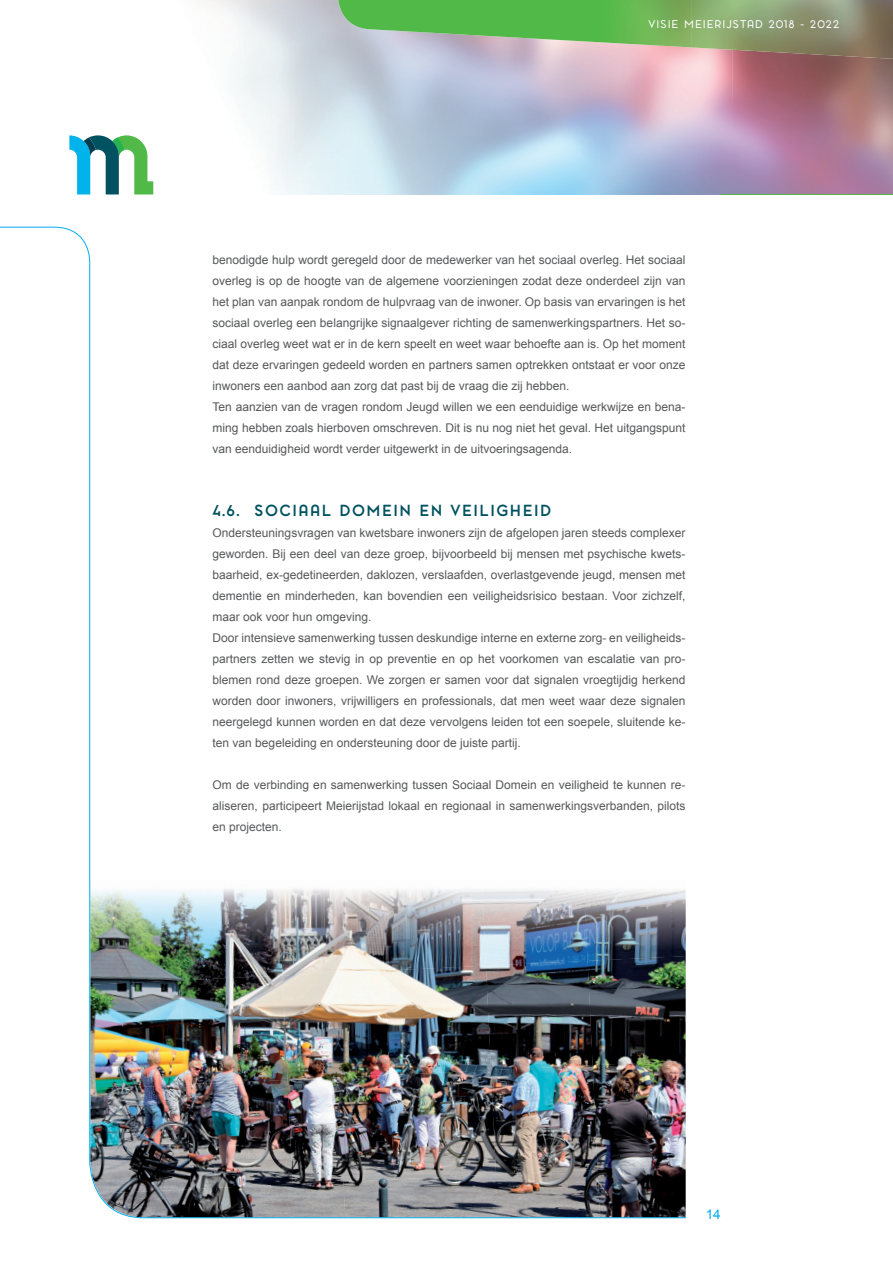
<style>
.page{position:relative;width:893px;height:1263px;background:#fff}
.page>*{position:absolute;margin:0;border:0;box-sizing:border-box;transform-origin:0 0}
.t1{font:700 15px "Pontiac";letter-spacing:.1em;color:#005260}
.t2{font:13.5px "Arial";color:#00aeef}
.t3{font:12px/21px "Arial";color:#57585a}
.t4{font:10.5px "Pontiac";letter-spacing:.1em;color:#fff}
</style>
<div class="page">
<img style="left:732px;top:59px;width:161px;height:135px">
<svg style="left:69px;top:135px;width:84px;height:59px"></svg>
<img style="left:338px;top:0;width:353px;height:47px">
<img style="left:691px;top:0;width:202px;height:59px">
<hr style="left:721px;top:194px;width:172px;height:1px;background:#51b948">
<img style="left:0;top:227px;width:686px;height:991px">
<p class="t4" style="left:649px;top:16px;width:192px">VISIE MEIERIJSTAD 2018 - 2022</p>
<p class="t3" style="left:213px;top:249px;width:474px">benodigde hulp wordt geregeld door de medewerker van het sociaal overleg. Het sociaal overleg is op de hoogte van de algemene voorzieningen zodat deze onderdeel zijn van het plan van aanpak rondom de hulpvraag van de inwoner. Op basis van ervaringen is het sociaal overleg een belangrijke signaalgever richting de samenwerkingspartners. Het so&shy;ciaal overleg weet wat er in de kern speelt en weet waar behoefte aan is. Op het moment dat deze ervaringen gedeeld worden en partners samen optrekken ontstaat er voor onze inwoners een aanbod aan zorg dat past bij de vraag die zij hebben.<br>Ten aanzien van de vragen rondom Jeugd willen we een eenduidige werkwijze en bena&shy;ming hebben zoals hierboven omschreven. Dit is nu nog niet het geval. Het uitgangspunt van eenduidigheid wordt verder uitgewerkt in de uitvoeringsagenda.</p>
<p class="t1" style="left:213px;top:500px;width:340px">4.6. SOCIAAL DOMEIN EN VEILIGHEID</p>
<p class="t3" style="left:213px;top:522px;width:474px">Ondersteuningsvragen van kwetsbare inwoners zijn de afgelopen jaren steeds complexer geworden. Bij een deel van deze groep, bijvoorbeeld bij mensen met psychische kwets&shy;baarheid, ex-gedetineerden, daklozen, verslaafden, overlastgevende jeugd, mensen met dementie en minderheden, kan bovendien een veiligheidsrisico bestaan. Voor zichzelf, maar ook voor hun omgeving.<br>Door intensieve samenwerking tussen deskundige interne en externe zorg- en veiligheids&shy;partners zetten we stevig in op preventie en op het voorkomen van escalatie van pro&shy;blemen rond deze groepen. We zorgen er samen voor dat signalen vroegtijdig herkend worden door inwoners, vrijwilligers en professionals, dat men weet waar deze signalen neergelegd kunnen worden en dat deze vervolgens leiden tot een soepele, sluitende ke&shy;ten van begeleiding en ondersteuning door de juiste partij.</p>
<p class="t3" style="left:213px;top:774px;width:474px;text-align:justify">Om de verbinding en samenwerking tussen Sociaal Domein en veiligheid te kunnen re&shy;aliseren, participeert Meierijstad lokaal en regionaal in samenwerkingsverbanden, pilots en projecten.</p>
<p class="t2" style="left:706px;top:1205px;width:17px">14</p>
</div>
